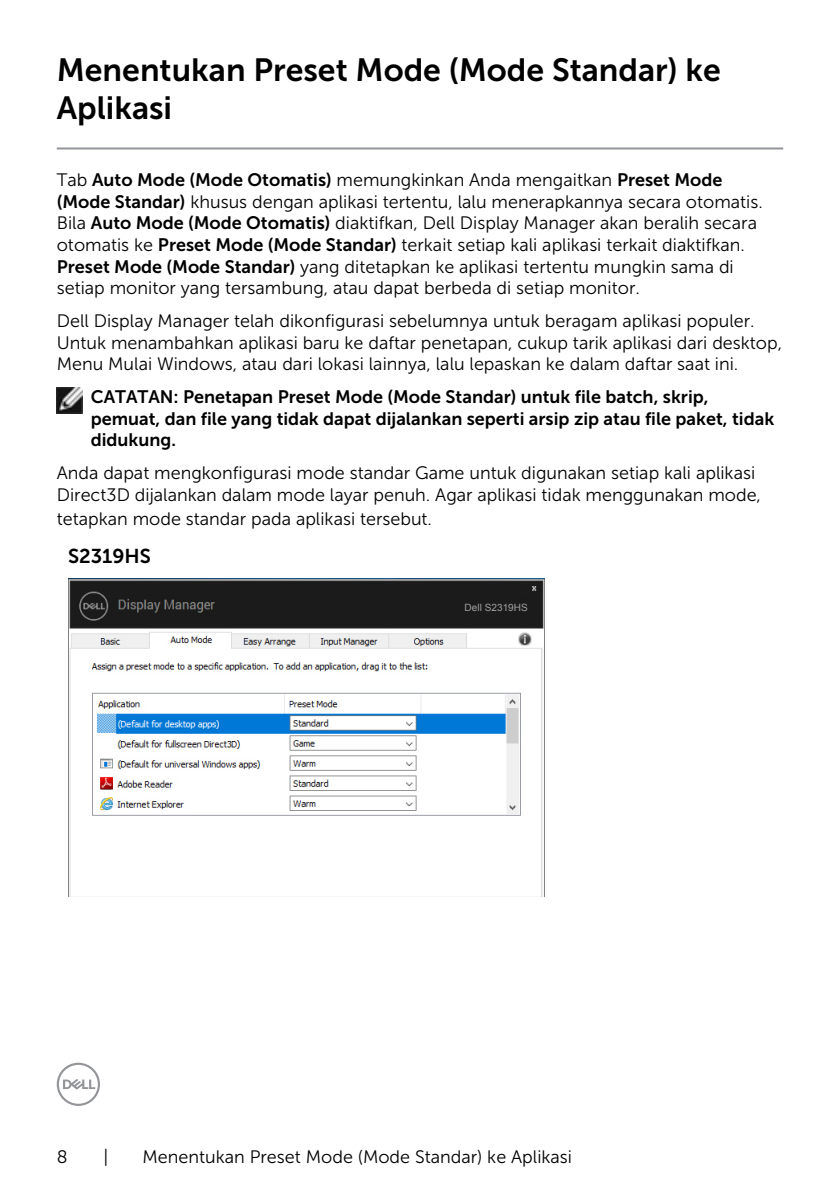
<style>
.page{position:relative;width:840px;height:1191px;background:#fff}
.page>*{position:absolute;margin:0;border:0;box-sizing:border-box;transform-origin:0 0}
.t1{font:32px/38.4px "Museo Sans For Dell 700";color:#000}
.t2{font:20px "Museo Sans For Dell 700";color:#000}
.t3{font:18px/21.6px "Museo Sans For Dell 300";color:#000}
.t4{font:18px/21.6px "Museo Sans For Dell 700";color:#000}
.t5{font:10px "Arial";color:#9fa0a0}
.s1{font-family:"Museo Sans For Dell 300"}
.s2{font-family:"Museo Sans For Dell 700"}
</style>
<div class="page">
<svg style="left:57px;top:1062px;width:43px;height:44px"></svg>
<hr style="left:57px;top:147px;width:725px;height:2px;background:#939598">
<img style="left:57px;top:388px;width:25px;height:25px">
<img style="left:68px;top:579px;width:476px;height:318px">
<div style="left:462px;top:601px;width:67px;height:12px;background:#1b1b1b"></div>
<h1 class="t1" style="left:57px;top:50px;width:665px">Menentukan Preset Mode (Mode Standar) ke<br>Aplikasi</h1>
<p class="t4" style="left:57px;top:169px;width:667px"><span class="s1">Tab</span> Auto Mode (Mode Otomatis) <span class="s1">memungkinkan Anda mengaitkan</span> Preset Mode</p>
<p class="t3" style="left:57px;top:191px;width:707px"><span class="s2">(Mode Standar)</span> khusus dengan aplikasi tertentu, lalu menerapkannya secara otomatis.<br>Bila <span class="s2">Auto Mode (Mode Otomatis)</span> diaktifkan, Dell Display Manager akan beralih secara otomatis ke <span class="s2">Preset Mode (Mode Standar)</span> terkait setiap kali aplikasi terkait diaktifkan.<br><span class="s2">Preset Mode (Mode Standar)</span> yang ditetapkan ke aplikasi tertentu mungkin sama di setiap monitor yang tersambung, atau dapat berbeda di setiap monitor.</p>
<p class="t3" style="left:57px;top:310px;width:726px">Dell Display Manager telah dikonfigurasi sebelumnya untuk beragam aplikasi populer.<br>Untuk menambahkan aplikasi baru ke daftar penetapan, cukup tarik aplikasi dari desktop,<br>Menu Mulai Windows, atau dari lokasi lainnya, lalu lepaskan ke dalam daftar saat ini.</p>
<p class="t4" style="left:91px;top:386px;width:684px">CATATAN: Penetapan Preset Mode (Mode Standar) untuk file batch, skrip, pemuat, dan file yang tidak dapat dijalankan seperti arsip zip atau file paket, tidak didukung.</p>
<p class="t3" style="left:57px;top:462px;width:705px">Anda dapat mengkonfigurasi mode standar Game untuk digunakan setiap kali aplikasi<br>Direct3D dijalankan dalam mode layar penuh. Agar aplikasi tidak menggunakan mode,</p>
<p class="t3" style="left:57px;top:508px;width:376px">tetapkan mode standar pada aplikasi tersebut.</p>
<p class="t2" style="left:68px;top:545px;width:84px">S2319HS</p>
<p class="t5" style="left:464px;top:600px;width:65px">Dell S2319HS</p>
<p class="t3" style="left:57px;top:1145px;width:12px">8</p>
<p class="t3" style="left:104px;top:1145px;width:6px">|</p>
<p class="t3" style="left:142px;top:1145px;width:431px">Menentukan Preset Mode (Mode Standar) ke Aplikasi</p>
</div>
